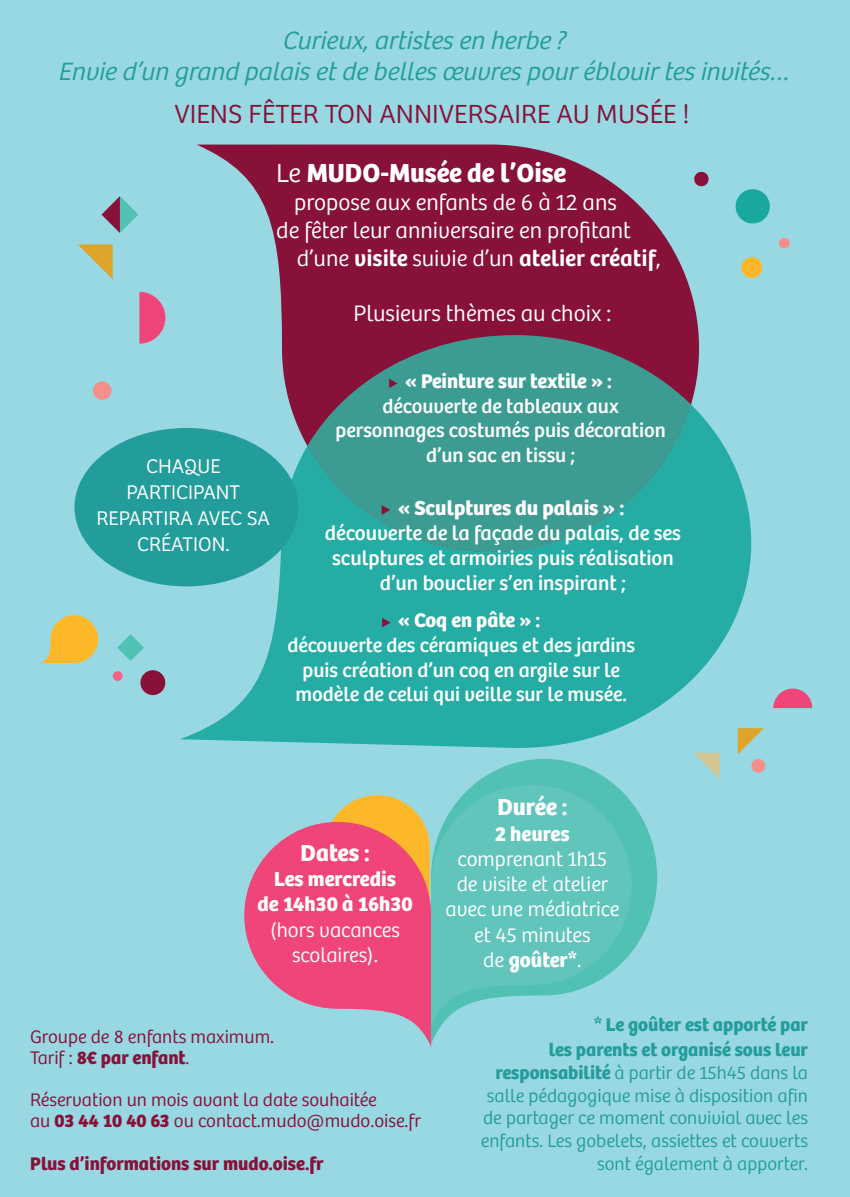
<style>
.page{position:relative;width:850px;height:1197px;background:#fff}
.page>*{position:absolute;margin:0;border:0;box-sizing:border-box;transform-origin:0 0}
.t1{font:300 27.2px "Bree";color:#871139}
.t2{font:700 27px "Bree";color:#fff}
.t3{font:italic 300 26px/31.2px "Bree";color:#239d9b;text-align:center}
.t4{font:700 24px "Bree";color:#fff}
.t5{font:300 23.2px "Bree";color:#fff}
.t6{font:600 23.2px "Bree";color:#fff}
.t7{font:21px/25.2px "Bree";color:#fff;text-align:center}
.t8{font:300 21px/25.2px "Bree";color:#fff;text-align:center}
.t9{font:700 21px/25.2px "Bree";color:#fff;text-align:center}
.t10{font:300 20.6px/26.2px "Bree";color:#fff;text-align:center}
.t11{font:20.4px/24.6px "Bree";color:#fff;text-align:center}
.t12{font:700 20.4px "Bree";color:#fff}
.t13{font:300 18.8px/22.6px "Bree";color:#239d9b;text-align:right}
.t14{font:300 18.8px/21px "Bree";color:#871139}
.t15{font:700 18.8px/25.2px "Bree";color:#239d9b;text-align:right}
.t16{font:700 18.8px "Bree";color:#871139}
.s1{font-weight:300}
.s2{font-weight:700}
</style>
<div class="page">
<div style="left:0;top:0;width:849px;height:1196px;background:#98d8e2"></div>
<svg style="left:197px;top:144px;width:501px;height:260px;fill:#871139"></svg>
<svg style="left:180px;top:404px;width:572px;height:343px;fill:#25aca4"></svg>
<svg style="left:307px;top:335px;width:383px;height:217px;background:#428c88"></svg>
<svg style="left:389px;top:378px;width:8px;height:10px"></svg>
<svg style="left:381px;top:505px;width:9px;height:9px"></svg>
<svg style="left:382px;top:617px;width:8px;height:10px"></svg>
<svg style="left:332px;top:795px;width:91px;height:26px"></svg>
<svg style="left:244px;top:821px;width:187px;height:225px;fill:#f04578"></svg>
<svg style="left:431px;top:759px;width:226px;height:284px"></svg>
<svg style="left:431px;top:784px;width:200px;height:241px;fill:#61c5bc"></svg>
<div style="left:74px;top:428px;width:224px;height:158px;background:#239d9b;border-radius:50%"></div>
<svg style="left:101px;top:196px;width:37px;height:37px"></svg>
<svg style="left:139px;top:292px;width:26px;height:51px"></svg>
<svg style="left:78px;top:244px;width:35px;height:35px"></svg>
<div style="left:93px;top:381px;width:18px;height:19px;background:#f48f89;border-radius:50%"></div>
<svg style="left:735px;top:189px;width:35px;height:35px"></svg>
<svg style="left:693px;top:171px;width:16px;height:16px"></svg>
<svg style="left:778px;top:237px;width:12px;height:12px"></svg>
<svg style="left:741px;top:257px;width:22px;height:22px"></svg>
<div style="left:140px;top:670px;width:25px;height:25px;background:#871139;border-radius:50%"></div>
<div style="left:113px;top:671px;width:9px;height:9px;background:#f06386;border-radius:50%"></div>
<svg style="left:117px;top:634px;width:27px;height:27px"></svg>
<svg style="left:41px;top:615px;width:57px;height:48px"></svg>
<svg style="left:773px;top:688px;width:39px;height:20px"></svg>
<svg style="left:737px;top:728px;width:26px;height:26px"></svg>
<svg style="left:694px;top:752px;width:25px;height:26px"></svg>
<div style="left:751px;top:758px;width:14px;height:14px;background:#f48f89;border-radius:50%"></div>
<p class="t3" style="left:58px;top:25px;width:739px">Curieux,artistesen herbe?<br>Envied’un grand palaisetdebellesœuvrespouréblouirtesinvités…</p>
<h1 class="t1" style="left:174px;top:99px;width:516px">VIENS FÊTER TON ANNIVERSAIRE AU MUSÉE !</h1>
<h2 class="t2" style="left:276px;top:157px;width:291px"><span class="s1">Le</span> MUDO-Musée de l’Oise</h2>
<p class="t5" style="left:294px;top:189px;width:324px">propose aux enfants de 6 à 12 ans</p>
<p class="t5" style="left:276px;top:217px;width:356px">de fêter leur anniversaire en profitant</p>
<p class="t6" style="left:296px;top:244px;width:365px"><span class="s1">d’une</span> visite <span class="s1">suivie d’un</span> atelier créatif<span class="s1">,</span></p>
<p class="t5" style="left:353px;top:300px;width:259px">Plusieurs thèmes au choix :</p>
<p class="t10" style="left:97px;top:453px;width:175px">CHAQUE<br>PARTICIPANT<br>REPARTIRA AVEC SA<br>CRÉATION.</p>
<p class="t12" style="left:404px;top:369px;width:209px">« Peinture sur textile » :</p>
<p class="t11" style="left:335px;top:394px;width:331px">découverte de tableaux aux personnages costumés puis décoration d’un sac en tissu ;</p>
<p class="t9" style="left:397px;top:495px;width:228px">« Sculptures du palais » :</p>
<p class="t7" style="left:325px;top:520px;width:357px">découverte de la façade du palais, de ses sculptures et armoiries puis réalisation d’un bouclier s’en inspirant ;</p>
<p class="t12" style="left:397px;top:608px;width:144px">« Coq en pâte » :</p>
<p class="t11" style="left:287px;top:633px;width:349px">découverte des céramiques et des jardins puis création d’un coq en argile sur le modèle de celui qui veille sur le musée.</p>
<p class="t4" style="left:300px;top:838px;width:71px">Dates :</p>
<p class="t9" style="left:257px;top:866px;width:156px">Les mercredis<br>de 14h30 à 16h30</p>
<p class="t8" style="left:270px;top:917px;width:131px">(hors vacances scolaires).</p>
<p class="t14" style="left:30px;top:1026px;width:245px">Groupe de 8 enfants maximum.<br>Tarif : <span class="s2">8€ par enfant</span>.</p>
<p class="t14" style="left:30px;top:1089px;width:392px">Réservation un mois avant la date souhaitée<br>au <span class="s2">03 44 10 40 63</span> ou contact.mudo@mudo.oise.fr</p>
<p class="t16" style="left:30px;top:1151px;width:295px">Plus d’informations sur mudo.oise.fr</p>
<p class="t4" style="left:497px;top:792px;width:72px">Durée :</p>
<p class="t9" style="left:495px;top:821px;width:76px">2 heures</p>
<p class="t8" style="left:445px;top:846px;width:175px">comprenant 1h15 de visite et atelier avec une médiatrice et 45 minutes<br>de <span class="s2">goûter*</span>.</p>
<p class="t15" style="left:548px;top:1012px;width:261px">* Le goûter est apporté par<br>les parents et organisé sous leur</p>
<p class="t13" style="left:481px;top:1061px;width:328px"><span class="s2">responsabilité</span> à partir de 15h45 dans la salle pédagogique mise à disposition afin de partager ce moment convivial avec les enfants. Les gobelets, assiettes et couverts sont également à apporter.</p>
</div>
